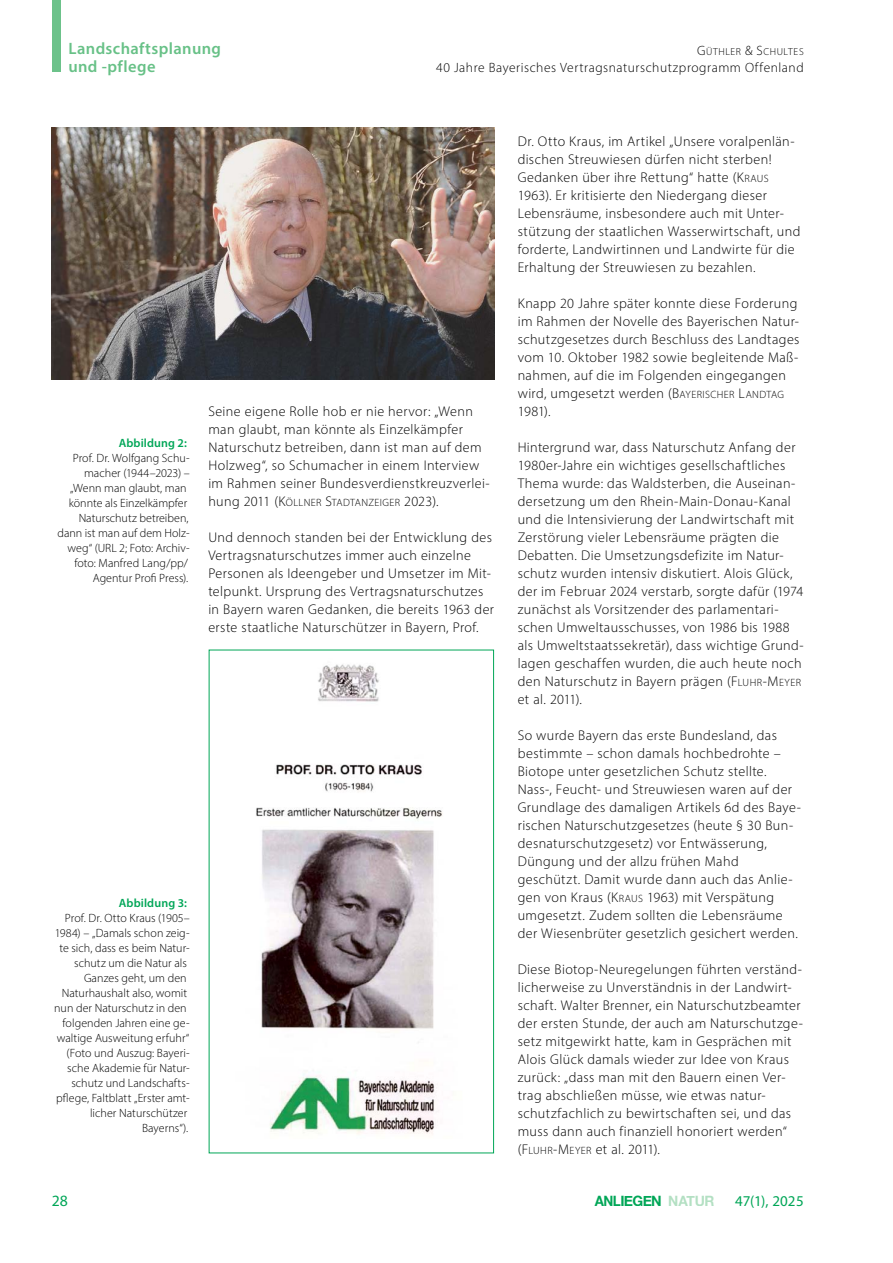
<style>
.page{position:relative;width:893px;height:1263px;background:#fff}
.page>*{position:absolute;margin:0;border:0;box-sizing:border-box;transform-origin:0 0}
.t1{font:600 16.5px/18px "Myriad Pro";letter-spacing:.025em;color:#68c187}
.t2{font:15.75px "Myriad Pro";color:#00a657}
.t3{font:15px "Myriad Pro";letter-spacing:.005em;color:#00a657}
.t4{font:700 14.25px "Helvetica Neue";letter-spacing:-.035em;color:#00a657;scale:.94 1}
.P__Fließtext_2Sp{font:300 14.1px/18px "Myriad Pro";letter-spacing:.025em;color:#000}
.t5{font:300 13.5px "Myriad Pro";letter-spacing:.04em;color:#000}
.Bildlegende_rechtsbündig{font:300 12px/15px "Myriad Pro";letter-spacing:.005em;color:#000;text-align:right}
.Bildlegende_headline_rechtsbündig{font:600 12px "Myriad Pro";letter-spacing:.01em;color:#00a657}
.P__Fließtext_2Sp-2{font:300 10.65px "Myriad Pro";letter-spacing:.035em;color:#000}
.t6{font:300 10.2px "Myriad Pro";letter-spacing:.055em;color:#000}
.s1{font-size:13.5px}
.s2{font-size:14.1px}
.s3{font-style:inherit}
.s4{font-size:10.65px}
.s5{color:rgb(104 193 135/.5)}
</style>
<div class="page">
<img style="left:52px;top:128px;width:442px;height:252px">
<img style="left:256px;top:664px;width:187px;height:470px">
<div style="left:209px;top:650px;width:285px;height:503px;border:1px solid #00a657"></div>
<div style="left:52px;top:0;width:8px;height:71px;background:#68c187"></div>
<p class="t1" style="left:68px;top:39px;width:154px">Landschaftsplanung und -pflege</p>
<p class="t6" style="left:697px;top:45px;width:107px"><span class="s1">G</span>ÜTHLER <span class="s1">&amp; S</span>CHULTES</p>
<p class="t5" style="left:436px;top:59px;width:369px">40 Jahre Bayerisches Vertragsnaturschutzprogramm Offenland</p>
<p class="Bildlegende_headline_rechtsbündig" style="left:119px;top:435px;width:70px">Abbildung 2:</p>
<p class="Bildlegende_rechtsbündig" style="left:58px;top:450px;width:134px">Prof. Dr. Wolfgang Schu&shy;macher (1944–2023) – „Wenn man glaubt, man könnte als Einzelkämpfer<br>Naturschutz betreiben, dann ist man auf dem Holz&shy;weg“ (URL 2; Foto: Archiv&shy;foto: Manfred Lang/pp/<br>Agentur Profi Press).</p>
<p class="P__Fließtext_2Sp" style="left:208px;top:402px;width:283px">Seine eigene Rolle hob er nie hervor: „Wenn man glaubt, man könnte als Einzelkämpfer Naturschutz betreiben, dann ist man auf dem Holzweg“, so Schumacher in einem Interview im Rahmen seiner Bundesverdienstkreuzverlei-</p>
<p class="P__Fließtext_2Sp-2" style="left:208px;top:496px;width:232px"><span class="s2">hung 2011 (</span><span class="s2">K</span>ÖLLNER <span class="s2">S</span>TADTANZEIGER <span class="s2">2023).</span></p>
<p class="P__Fließtext_2Sp" style="left:208px;top:528px;width:287px">Und dennoch standen bei der Entwicklung des Vertragsnaturschutzes immer auch einzelne Personen als Ideengeber und Umsetzer im Mit&shy;telpunkt. Ursprung des Vertragsnaturschutzes in Bayern waren Gedanken, die bereits 1963 der erste staatliche Naturschützer in Bayern, Prof.</p>
<p class="Bildlegende_headline_rechtsbündig" style="left:119px;top:896px;width:70px">Abbildung 3:</p>
<p class="Bildlegende_rechtsbündig" style="left:54px;top:911px;width:137px">Prof. Dr. Otto Kraus (1905–<br>1984) – „Damals schon zeig&shy;te sich, dass es beim Natur&shy;schutz um die Natur als<br>Ganzes geht, um den<br>Naturhaushalt also, womit nun der Naturschutz in den folgenden Jahren eine ge&shy;waltige Ausweitung erfuhr“ (Foto und Auszug: Bayeri&shy;sche Akademie für Natur&shy;schutz und Landschafts&shy;pflege, Faltblatt „Erster amt&shy;licher Naturschützer<br>Bayerns“).</p>
<p class="P__Fließtext_2Sp" style="left:518px;top:132px;width:284px">Dr. Otto Kraus, im Artikel „Unsere voralpenlän&shy;dischen Streuwiesen dürfen nicht sterben!<br>Gedanken über ihre Rettung“ hatte (<span class="s3">K</span><span class="s4">RAUS </span>1963). Er kritisierte den Niedergang dieser Lebensräume, insbesondere auch mit Unter&shy;stützung der staatlichen Wasserwirtschaft, und forderte, Landwirtinnen und Landwirte für die Erhaltung der Streuwiesen zu bezahlen.</p>
<p class="P__Fließtext_2Sp" style="left:518px;top:294px;width:283px">Knapp 20 Jahre später konnte diese Forderung im Rahmen der Novelle des Bayerischen Natur&shy;schutzgesetzes durch Beschluss des Landtages vom 10. Oktober 1982 sowie begleitende Maß&shy;nahmen, auf die im Folgenden eingegangen wird, umgesetzt werden (<span class="s3">B</span><span class="s4">AYERISCHER</span> <span class="s3">L</span><span class="s4">ANDTAG </span>1981).</p>
<p class="P__Fließtext_2Sp" style="left:518px;top:438px;width:287px">Hintergrund war, dass Naturschutz Anfang der 1980er-Jahre ein wichtiges gesellschaftliches Thema wurde: das Waldsterben, die Auseinan&shy;dersetzung um den Rhein-Main-Donau-Kanal und die Intensivierung der Landwirtschaft mit Zerstörung vieler Lebensräume prägten die Debatten. Die Umsetzungsdefizite im Natur&shy;schutz wurden intensiv diskutiert. Alois Glück, der im Februar 2024 verstarb, sorgte dafür (1974 zunächst als Vorsitzender des parlamentari&shy;schen Umweltausschusses, von 1986 bis 1988 als Umweltstaatssekretär), dass wichtige Grund&shy;lagen geschaffen wurden, die auch heute noch den Naturschutz in Bayern prägen (<span class="s3">F</span><span class="s4">LUHR</span><span class="s3">-M</span> <span class="s4">EYER </span>et al. 2011).</p>
<p class="P__Fließtext_2Sp" style="left:518px;top:726px;width:285px">So wurde Bayern das erste Bundesland, das bestimmte – schon damals hochbedrohte – Biotope unter gesetzlichen Schutz stellte.<br>Nass-, Feucht- und Streuwiesen waren auf der Grundlage des damaligen Artikels 6d des Baye&shy;rischen Naturschutzgesetzes (heute § 30 Bun&shy;desnaturschutzgesetz) vor Entwässerung, Düngung und der allzu frühen Mahd geschützt. Damit wurde dann auch das Anlie&shy;gen von Kraus (<span class="s3">K</span><span class="s4">RAUS</span> 1963) mit Verspätung umgesetzt. Zudem sollten die Lebensräume der Wiesenbrüter gesetzlich gesichert werden.</p>
<p class="P__Fließtext_2Sp" style="left:518px;top:960px;width:287px">Diese Biotop-Neuregelungen führten verständ&shy;licherweise zu Unverständnis in der Landwirt&shy;schaft. Walter Brenner, ein Naturschutzbeamter der ersten Stunde, der auch am Naturschutzge&shy;setz mitgewirkt hatte, kam in Gesprächen mit Alois Glück damals wieder zur Idee von Kraus zurück: „dass man mit den Bauern einen Ver&shy;trag abschließen müsse, wie etwas natur&shy;schutzfachlich zu bewirtschaften sei, und das muss dann auch finanziell honoriert werden“ (<span class="s3">F</span><span class="s4">LUHR</span><span class="s3">-M</span> <span class="s4">EYER</span> et al. 2011).</p>
<p class="t4" style="left:595px;top:1189px;width:129px">ANLIEGEN <span class="s5">NATUR</span></p>
<p class="t2" style="left:52px;top:1191px;width:17px">28</p>
<p class="t3" style="left:735px;top:1191px;width:70px">47(1), 2025</p>
</div>
